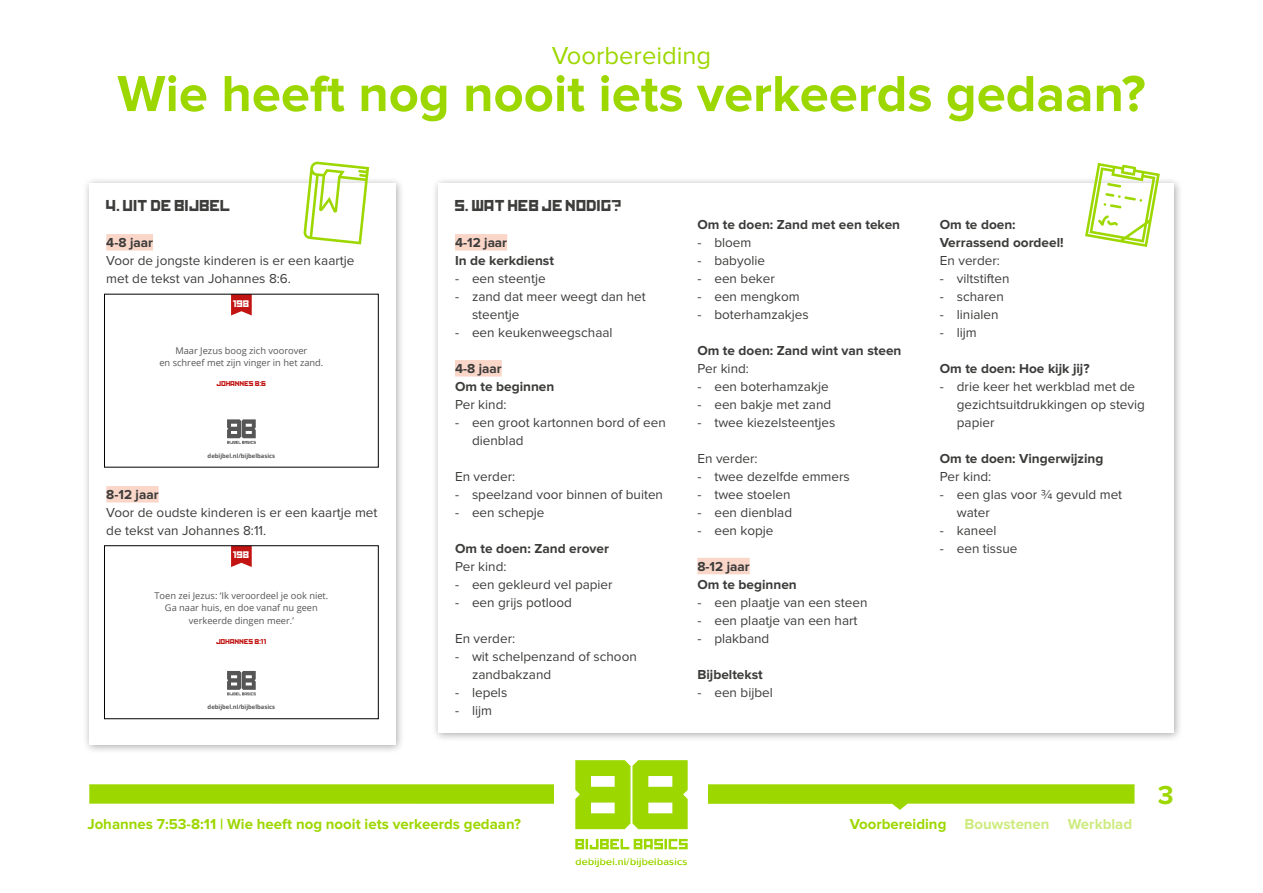
<style>
.page{position:relative;width:1263px;height:893px;background:#fff}
.page>*{position:absolute;margin:0;border:0;box-sizing:border-box;transform-origin:0 0}
.t1{font:700 52.5px "Proxima Nova";color:#9dd700}
.t2{font:700 27px "Proxima Nova";color:#9dd700}
.t3{font:25.5px "Proxima Nova";color:#9dd700}
.t4{font:700 15px "Proxima Nova";color:#9dd700}
.t5{font:15px "Kremlin";color:#3c3c3b}
.t6{font:700 15px "Proxima Nova";color:#ceeb80}
.t7{font:13.5px/18px "Proxima Nova";color:#3c3c3b}
.t8{font:700 13.5px/18px "Proxima Nova";color:#3c3c3b}
.t9{font:10.5px "Proxima Nova";letter-spacing:.03em;color:#9dd700}
.t10{font:9.3px/12.5px "Open Sans";color:#565656;text-align:center}
.t11{font:9.15px "Kremlin";color:#fff}
.t12{font:6.75px "Kremlin";color:#c21513}
.t13{font:700 5.85px "Open Sans";color:#565656}
.s1{color:#ceeb80}
</style>
<div class="page">
<svg style="left:575px;top:839px;width:113px;height:10px"></svg>
<svg style="left:89px;top:760px;width:1045px;height:69px"></svg>
<div style="left:82px;top:176px;width:323px;height:578px;background:#000;opacity:.35"></div>
<div style="left:89px;top:183px;width:306px;height:561px;background:#fff"></div>
<div style="left:106px;top:234px;width:47px;height:17px;background:#fad6c9"></div>
<div style="left:106px;top:486px;width:53px;height:17px;background:#fad6c9"></div>
<svg style="left:304px;top:162px;width:65px;height:82px"></svg>
<div style="left:431px;top:176px;width:752px;height:566px;background:#000;opacity:.35"></div>
<div style="left:438px;top:183px;width:736px;height:550px;background:#fff"></div>
<div style="left:455px;top:234px;width:52px;height:17px;background:#fad6c9"></div>
<div style="left:455px;top:360px;width:47px;height:17px;background:#fad6c9"></div>
<div style="left:697px;top:558px;width:53px;height:16px;background:#fad6c9"></div>
<svg style="left:1085px;top:163px;width:75px;height:84px"></svg>
<svg style="left:231px;top:296px;width:21px;height:19px"></svg>
<svg style="left:227px;top:419px;width:29px;height:25px"></svg>
<svg style="left:231px;top:548px;width:21px;height:19px"></svg>
<svg style="left:227px;top:671px;width:29px;height:24px"></svg>
<h3 class="t3" style="left:552px;top:44px;width:161px">Voorbereiding</h3>
<h1 class="t1" style="left:117px;top:70px;width:1030px">Wie heeft nog nooit iets verkeerds gedaan?</h1>
<p class="t5" style="left:106px;top:200px;width:126px">4. UIT DE BIJBEL</p>
<p class="t8" style="left:106px;top:234px;width:48px">4-8 jaar</p>
<p class="t7" style="left:106px;top:252px;width:250px">Voor de jongste kinderen is er een kaartje met de tekst van Johannes 8:6.</p>
<p class="t11" style="left:233px;top:300px;width:18px">198</p>
<p class="t10" style="left:159px;top:344px;width:165px;line-height:12px">Maar Jezus boog zich voorover<br>en schreef met zijn vinger in het zand.</p>
<p class="t12" style="left:217px;top:381px;width:51px">JOHANNES 8:6</p>
<p class="t13" style="left:208px;top:451px;width:69px">debijbel.nl/bijbelbasics</p>
<p class="t8" style="left:106px;top:486px;width:54px">8-12 jaar</p>
<p class="t7" style="left:106px;top:504px;width:273px">Voor de oudste kinderen is er een kaartje met de tekst van Johannes 8:11.</p>
<p class="t11" style="left:233px;top:552px;width:18px">198</p>
<p class="t10" style="left:154px;top:589px;width:175px">Toen zei Jezus: ‘Ik veroordeel je ook niet.<br>Ga naar huis, en doe vanaf nu geen verkeerde dingen meer.’</p>
<p class="t12" style="left:216px;top:639px;width:52px">JOHANNES 8:11</p>
<p class="t13" style="left:208px;top:703px;width:69px">debijbel.nl/bijbelbasics</p>
<p class="t5" style="left:455px;top:200px;width:169px">5. WAT HEB JE NODIG?</p>
<p class="t8" style="left:455px;top:234px;width:101px">4-12 jaar<br>In de kerkdienst</p>
<p class="t7" style="left:455px;top:270px;width:92px">- een steentje</p>
<p class="t7" style="left:472px;top:288px;width:175px;text-indent:-17px">- zand dat meer weegt dan het steentje</p>
<p class="t7" style="left:455px;top:324px;width:159px">- een keukenweegschaal</p>
<p class="t8" style="left:455px;top:360px;width:101px">4-8 jaar<br>Om te beginnen</p>
<p class="t7" style="left:455px;top:396px;width:53px">Per kind:</p>
<p class="t7" style="left:472px;top:414px;width:195px;text-indent:-17px">- een groot kartonnen bord of een dienblad</p>
<p class="t7" style="left:455px;top:468px;width:62px">En verder:</p>
<p class="t7" style="left:455px;top:486px;width:210px">- speelzand voor binnen of buiten</p>
<p class="t7" style="left:455px;top:504px;width:91px">- een schepje</p>
<p class="t8" style="left:455px;top:540px;width:155px">Om te doen: Zand erover</p>
<p class="t7" style="left:455px;top:558px;width:53px">Per kind:</p>
<p class="t7" style="left:455px;top:576px;width:159px">- een gekleurd vel papier</p>
<p class="t7" style="left:455px;top:594px;width:118px">- een grijs potlood</p>
<p class="t7" style="left:455px;top:630px;width:62px">En verder:</p>
<p class="t7" style="left:472px;top:648px;width:166px;text-indent:-17px">- wit schelpenzand of schoon zandbakzand</p>
<p class="t7" style="left:455px;top:684px;width:54px">- lepels</p>
<p class="t7" style="left:455px;top:702px;width:39px">- lijm</p>
<p class="t8" style="left:697px;top:216px;width:204px">Om te doen: Zand met een teken</p>
<p class="t7" style="left:697px;top:234px;width:56px">- bloem</p>
<p class="t7" style="left:697px;top:252px;width:69px">- babyolie</p>
<p class="t7" style="left:697px;top:270px;width:79px">- een beker</p>
<p class="t7" style="left:697px;top:288px;width:104px">- een mengkom</p>
<p class="t7" style="left:697px;top:306px;width:113px">- boterhamzakjes</p>
<p class="t8" style="left:697px;top:342px;width:206px">Om te doen: Zand wint van steen</p>
<p class="t7" style="left:697px;top:360px;width:53px">Per kind:</p>
<p class="t7" style="left:697px;top:378px;width:133px">- een boterhamzakje</p>
<p class="t7" style="left:697px;top:396px;width:135px">- een bakje met zand</p>
<p class="t7" style="left:697px;top:414px;width:139px">- twee kiezelsteentjes</p>
<p class="t7" style="left:697px;top:450px;width:62px">En verder:</p>
<p class="t7" style="left:697px;top:468px;width:154px">- twee dezelfde emmers</p>
<p class="t7" style="left:697px;top:486px;width:95px">- twee stoelen</p>
<p class="t7" style="left:697px;top:504px;width:96px">- een dienblad</p>
<p class="t7" style="left:697px;top:522px;width:78px">- een kopje</p>
<p class="t8" style="left:697px;top:558px;width:101px">8-12 jaar<br>Om te beginnen</p>
<p class="t7" style="left:697px;top:594px;width:172px">- een plaatje van een steen</p>
<p class="t7" style="left:697px;top:612px;width:162px">- een plaatje van een hart</p>
<p class="t7" style="left:697px;top:630px;width:73px">- plakband</p>
<p class="t8" style="left:697px;top:666px;width:67px">Bijbeltekst</p>
<p class="t7" style="left:697px;top:684px;width:77px">- een bijbel</p>
<p class="t8" style="left:940px;top:216px;width:125px">Om te doen:<br>Verrassend oordeel!</p>
<p class="t7" style="left:940px;top:252px;width:62px">En verder:</p>
<p class="t7" style="left:940px;top:270px;width:71px">- viltstiften</p>
<p class="t7" style="left:940px;top:288px;width:66px">- scharen</p>
<p class="t7" style="left:940px;top:306px;width:60px">- linialen</p>
<p class="t7" style="left:940px;top:324px;width:39px">- lijm</p>
<p class="t8" style="left:940px;top:360px;width:151px">Om te doen: Hoe kijk jij?</p>
<p class="t7" style="left:957px;top:378px;width:190px;text-indent:-17px">- drie keer het werkblad met de gezichtsuitdrukkingen op stevig papier</p>
<p class="t8" style="left:940px;top:450px;width:165px">Om te doen: Vingerwijzing</p>
<p class="t7" style="left:940px;top:468px;width:53px">Per kind:</p>
<p class="t7" style="left:957px;top:486px;width:167px;text-indent:-17px">- een glas voor ¾ gevuld met water</p>
<p class="t7" style="left:940px;top:522px;width:58px">- kaneel</p>
<p class="t7" style="left:940px;top:540px;width:79px">- een tissue</p>
<p class="t4" style="left:87px;top:817px;width:435px">Johannes 7:53-8:11 | Wie heeft nog nooit iets verkeerds gedaan?</p>
<p class="t6" style="left:1068px;top:817px;width:66px">Werkblad</p>
<p class="t4" style="left:850px;top:817px;width:201px">Voorbereiding <span class="s1">Bouwstenen</span></p>
<p class="t9" style="left:575px;top:856px;width:113px">debijbel.nl/bijbelbasics</p>
<h2 class="t2" style="left:1158px;top:782px;width:17px">3</h2>
</div>
